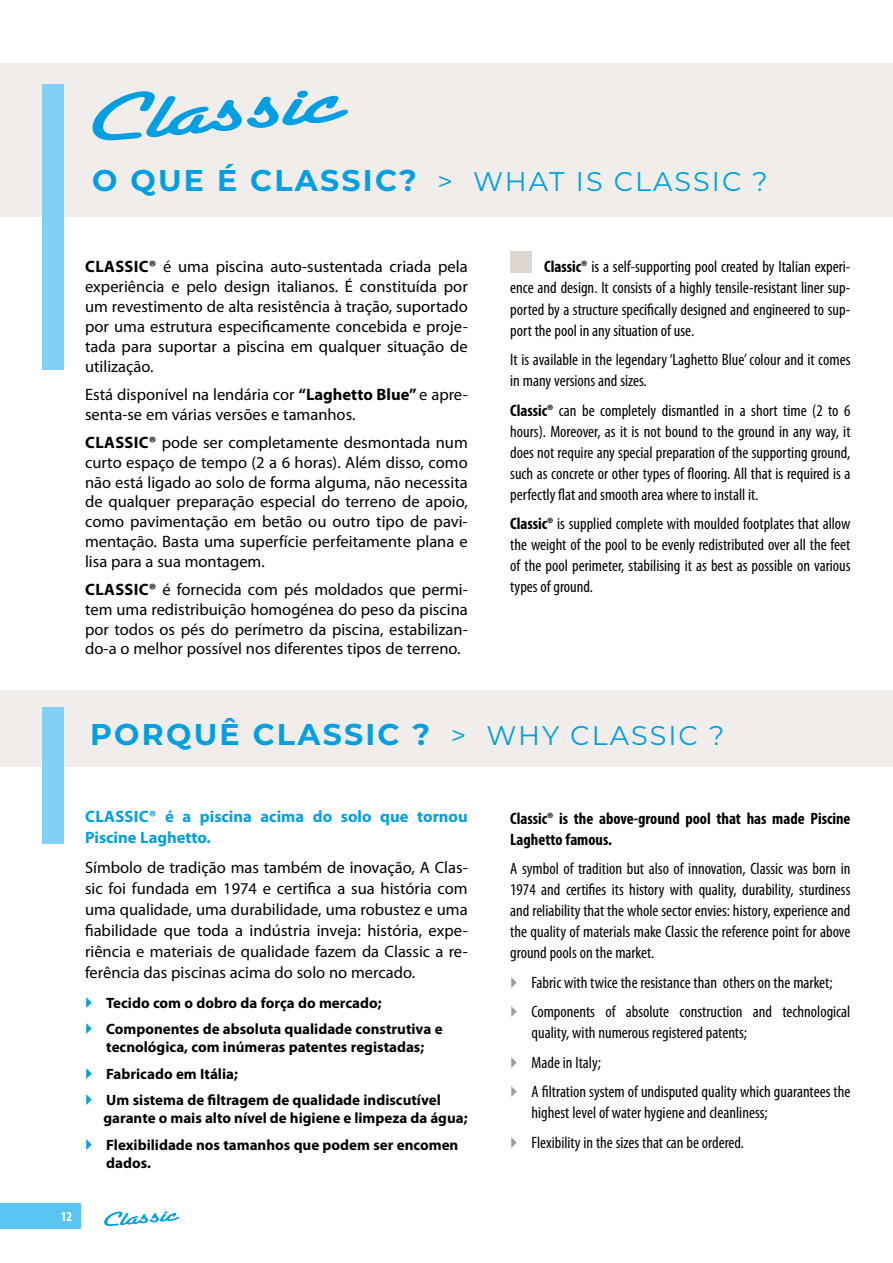
<style>
.page{position:relative;width:893px;height:1263px;background:#fff}
.page>*{position:absolute;margin:0;border:0;box-sizing:border-box;transform-origin:0 0}
.t1{font:700 30px "Montserrat";letter-spacing:.075em;color:#009fe3}
.t2{font:27px "Montserrat";letter-spacing:.075em;color:#009fe3}
.t3{font:condensed 16.5px/21px "Myriad Pro";color:#000;text-align:justify}
.t4{font:16.5px/19.8px "Myriad Pro";color:#000;text-align:justify}
.t5{font:700 condensed 16.5px/21px "Myriad Pro";color:#000}
.t6{font:700 16.5px/21px "Myriad Pro";color:#009fe3}
.t7{font:700 15px/26.5px "Myriad Pro";color:#000}
.t8{font:700 condensed 13.5px "Myriad Pro";color:#fff}
.s1{font-weight:700;font-size:30px}
.s2{font-weight:700}
.s3{font-weight:400;font-size:27px}
</style>
<div class="page">
<svg style="left:104px;top:1211px;width:75px;height:15px"></svg>
<div style="left:0;top:1203px;width:81px;height:26px;background:#5bc5f2"></div>
<div style="left:0;top:64px;width:893px;height:153px;background:#f0edeb"></div>
<div style="left:43px;top:85px;width:21px;height:285px;background:#83d0f5"></div>
<div style="left:510px;top:252px;width:21px;height:21px;background:#dcd5d0"></div>
<div style="left:0;top:690px;width:893px;height:77px;background:#f0edeb"></div>
<svg style="left:92px;top:91px;width:256px;height:49px"></svg>
<div style="left:43px;top:708px;width:21px;height:136px;background:#83d0f5"></div>
<h2 class="t2" style="left:92px;top:163px;width:677px"><span class="s1">O QUE É CLASSIC?</span> &gt; WHAT IS CLASSIC ?</h2>
<p class="t4" style="left:85px;top:257px;width:384px"><span class="s2">CLASSIC®</span> é uma piscina auto-sustentada criada pela experiência e pelo design italianos. É constituída por um revestimento de alta resistência à tração, suportado por uma estrutura especificamente concebida e proje&shy;tada para suportar a piscina em qualquer situação de utilização.</p>
<p class="t4" style="left:85px;top:385px;width:384px">Está disponível na lendária cor <span class="s2">“Laghetto Blue”</span> e apre&shy;senta-se em várias versões e tamanhos.</p>
<p class="t4" style="left:85px;top:433px;width:384px"><span class="s2">CLASSIC®</span> pode ser completamente desmontada num curto espaço de tempo (2 a 6 horas). Além disso, como não está ligado ao solo de forma alguma, não necessita de qualquer preparação especial do terreno de apoio, como pavimentação em betão ou outro tipo de pavi&shy;mentação. Basta uma superfície perfeitamente plana e lisa para a sua montagem.</p>
<p class="t4" style="left:85px;top:580px;width:384px"><span class="s2">CLASSIC®</span> é fornecida com pés moldados que permi&shy;tem uma redistribuição homogénea do peso da piscina por todos os pés do perímetro da piscina, estabilizan&shy;do-a o melhor possível nos diferentes tipos de terreno.</p>
<p class="t3" style="left:510px;top:257px;width:342px;text-indent:34px"><span class="s2">Classic®</span> is a self-supporting pool created by Italian experi&shy;ence and design. It consists of a highly tensile-resistant liner sup&shy;ported by a structure specifically designed and engineered to sup&shy;port the pool in any situation of use.</p>
<p class="t3" style="left:510px;top:349px;width:342px">It is available in the legendary ‘Laghetto Blue’ colour and it comes in many versions and sizes.</p>
<p class="t3" style="left:510px;top:400px;width:342px"><span class="s2">Classic®</span> can be completely dismantled in a short time (2 to 6 hours). Moreover, as it is not bound to the ground in any way, it does not require any special preparation of the supporting ground, such as concrete or other types of flooring. All that is required is a perfectly flat and smooth area where to install it.</p>
<p class="t3" style="left:510px;top:513px;width:342px"><span class="s2">Classic®</span> is supplied complete with moulded footplates that allow the weight of the pool to be evenly redistributed over all the feet of the pool perimeter, stabilising it as best as possible on various types of ground.</p>
<h1 class="t1" style="left:90px;top:712px;width:636px">PORQUÊ CLASSIC ? <span class="s3">&gt; WHY CLASSIC ?</span></h1>
<p class="t6" style="left:85px;top:807px;width:384px">CLASSIC® é a piscina acima do solo que tornou<br>Piscine Laghetto.</p>
<p class="t4" style="left:85px;top:857px;width:384px;line-height:21px">Símbolo de tradição mas também de inovação, A Clas&shy;sic foi fundada em 1974 e certifica a sua história com uma qualidade, uma durabilidade, uma robustez e uma fiabilidade que toda a indústria inveja: história, expe&shy;riência e materiais de qualidade fazem da Classic a re&shy;ferência das piscinas acima do solo no mercado.</p>
<p class="t7" style="left:106px;top:989px;width:338px">Tecido com o dobro da força do mercado;<br>Componentes de absoluta qualidade construtiva e</p>
<p class="t7" style="left:106px;top:1034px;width:336px">tecnológica, com inúmeras patentes registadas;<br>Fabricado em Itália;<br>Um sistema de filtragem de qualidade indiscutível</p>
<p class="t7" style="left:103px;top:1105px;width:366px">garante o mais alto nível de higiene e limpeza da água;<br>Flexibilidade nos tamanhos que podem ser encomen</p>
<p class="t7" style="left:106px;top:1149px;width:46px">dados.</p>
<p class="t8" style="left:61px;top:1209px;width:13px">12</p>
<p class="t5" style="left:510px;top:808px;width:342px">Classic® is the above-ground pool that has made Piscine<br>Laghetto famous.</p>
<p class="t3" style="left:510px;top:858px;width:342px">A symbol of tradition but also of innovation, Classic was born in 1974 and certifies its history with quality, durability, sturdiness and reliability that the whole sector envies: history, experience and the quality of materials make Classic the reference point for above ground pools on the market.</p>
<p class="t3" style="left:531px;top:967px;width:320px;line-height:29.5px">Fabric with twice the resistance than others on the market;<br>Components of absolute construction and technological</p>
<p class="t3" style="left:531px;top:1018px;width:320px;line-height:29.5px;text-align:left">quality, with numerous registered patents;<br>Made in Italy;<br>A filtration system of undisputed quality which guarantees the</p>
<p class="t3" style="left:531px;top:1098px;width:238px;line-height:29.5px">highest level of water hygiene and cleanliness;<br>Flexibility in the sizes that can be ordered.</p>
</div>
